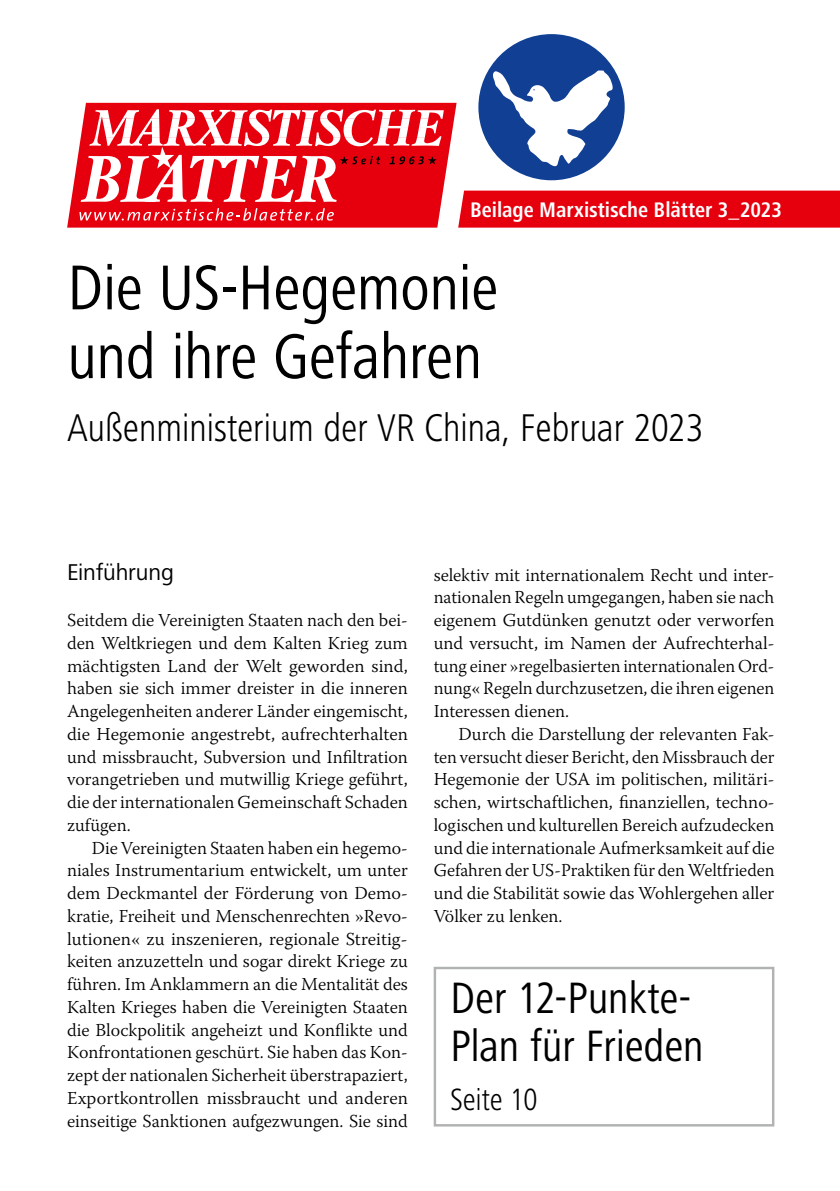
<style>
.page{position:relative;width:840px;height:1191px;background:#fff}
.page>*{position:absolute;margin:0;border:0;box-sizing:border-box;transform-origin:0 0}
.t1{font:condensed 65.4px/68.8px "Frutiger Next LT";letter-spacing:-.015em;color:#000}
.t2{font:condensed 45.4px/47.8px "Frutiger Next LT";letter-spacing:-.01em;color:#000}
.t3{font:300 condensed 40px "Frutiger Next LT";letter-spacing:-.015em;color:#000}
.t4{font:300 condensed 31.8px "Frutiger Next LT";letter-spacing:-.01em;color:#000}
.t5{font:23.6px "Frutiger Next LT";letter-spacing:-.005em;color:#000}
.t6{font:700 condensed 21.8px "Frutiger Next LT";color:#fff}
.t7{font:300 18.2px/22.8px "Warnock Pro";color:#000;text-align:justify}
</style>
<div class="page">
<svg style="left:67px;top:103px;width:389px;height:125px;fill:#e6000e"></svg>
<svg style="left:79px;top:208px;width:255px;height:13px;background:#eb3842"></svg>
<svg style="left:81px;top:109px;width:362px;height:93px"></svg>
<div style="left:478px;top:34px;width:146px;height:146px;background:#103f93;border-radius:50%"></div>
<svg style="left:492px;top:70px;width:120px;height:96px"></svg>
<div style="left:458px;top:191px;width:381px;height:37px;background:#e6000e"></div>
<div style="left:433px;top:966px;width:341px;height:160px;border:2px solid #b1b3b3"></div>
<p class="t6" style="left:470px;top:198px;width:313px">Beilage Marxistische Blätter 3_2023</p>
<h1 class="t1" style="left:67px;top:253px;width:432px">Die US-Hegemonie und ihre Gefahren</h1>
<h3 class="t3" style="left:67px;top:405px;width:638px">Außenministerium der VR China, Februar 2023</h3>
<p class="t5" style="left:67px;top:559px;width:108px">Einführung</p>
<p class="t7" style="left:67px;top:608px;width:342px">Seitdem die Vereinigten Staaten nach den bei&shy;den Weltkriegen und dem Kalten Krieg zum mächtigsten Land der Welt geworden sind, haben sie sich immer dreister in die inneren Angelegenheiten anderer Länder eingemischt, die Hegemonie angestrebt, aufrechterhalten und missbraucht, Subversion und Infiltration vorangetrieben und mutwillig Kriege geführt, die der internationalen Gemeinschaft Schaden zufügen.</p>
<p class="t7" style="left:67px;top:836px;width:342px;text-indent:25px">Die Vereinigten Staaten haben ein hegemo&shy;niales Instrumentarium entwickelt, um unter dem Deckmantel der Förderung von Demo&shy;kratie, Freiheit und Menschenrechten »Revo&shy;lutionen« zu inszenieren, regionale Streitig&shy;keiten anzuzetteln und sogar direkt Kriege zu führen. Im Anklammern an die Mentalität des Kalten Krieges haben die Vereinigten Staaten die Blockpolitik angeheizt und Konflikte und Konfrontationen geschürt. Sie haben das Kon&shy;zept der nationalen Sicherheit überstrapaziert, Exportkontrollen missbraucht und anderen einseitige Sanktionen aufgezwungen. Sie sind</p>
<p class="t7" style="left:433px;top:563px;width:342px">selektiv mit internationalem Recht und inter&shy;nationalen Regeln umgegangen, haben sie nach eigenem Gutdünken genutzt oder verworfen und versucht, im Namen der Aufrechterhal&shy;tung einer »regelbasierten internationalen Ord&shy;nung« Regeln durchzusetzen, die ihren eigenen Interessen dienen.</p>
<p class="t7" style="left:433px;top:722px;width:342px;text-indent:25px">Durch die Darstellung der relevanten Fak&shy;ten versucht dieser Bericht, den Missbrauch der Hegemonie der USA im politischen, militäri&shy;schen, wirtschaftlichen, finanziellen, techno&shy;logischen und kulturellen Bereich aufzudecken und die internationale Aufmerksamkeit auf die Gefahren der US-Praktiken für den Weltfrieden und die Stabilität sowie das Wohlergehen aller Völker zu lenken.</p>
<h2 class="t2" style="left:450px;top:974px;width:255px">Der 12-Punkte-<br>Plan für Frieden</h2>
<h3 class="t4" style="left:450px;top:1082px;width:89px">Seite 10</h3>
</div>
